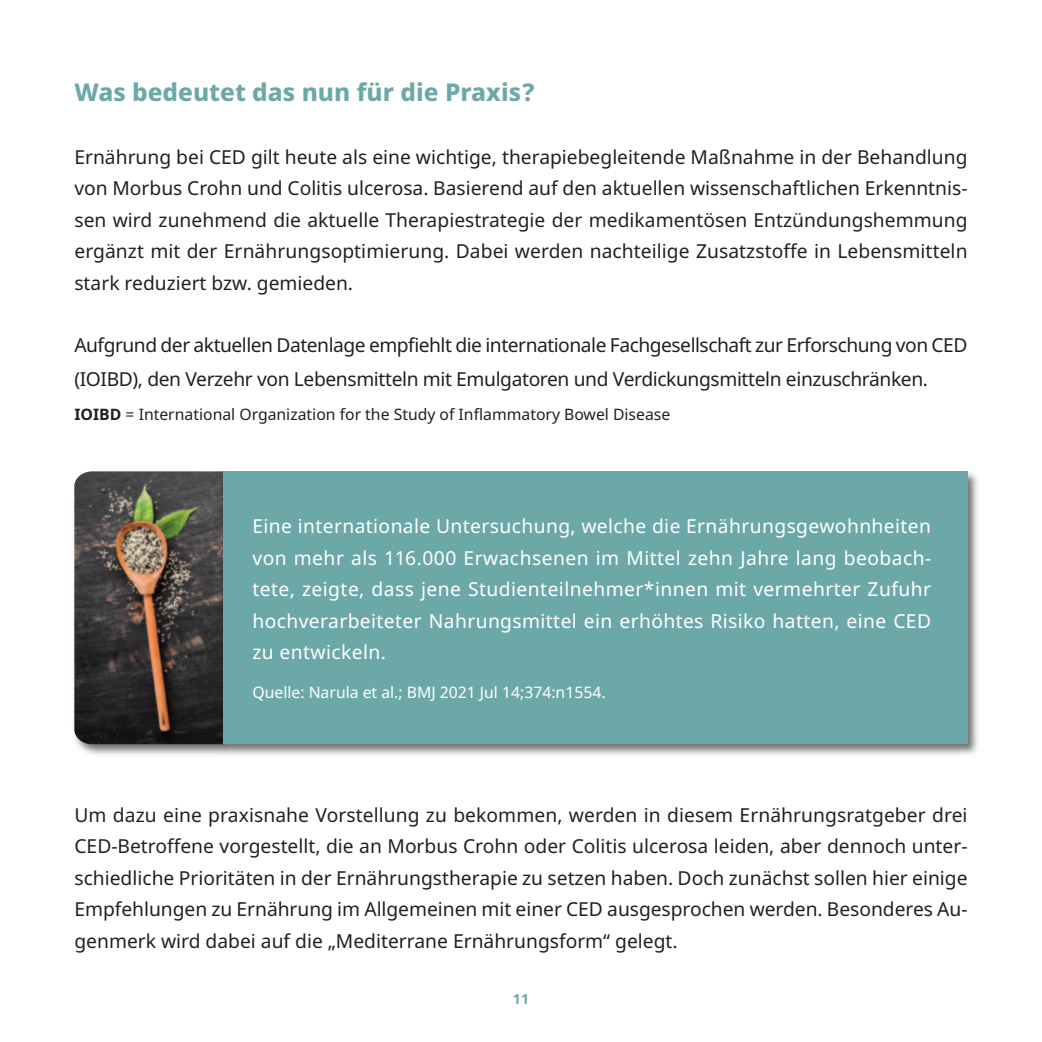
<style>
.page{position:relative;width:1042px;height:1042px;background:#fff}
.page>*{position:absolute;margin:0;border:0;box-sizing:border-box;transform-origin:0 0}
.t1{font:800 24.5px "Noto Sans";color:#6da8a8}
.t2{font:19.25px/31.5px "Noto Sans";letter-spacing:-.02em;color:#231f20;text-align:justify}
.t3{font:19.25px/31.5px "Noto Sans";letter-spacing:.02em;color:#fff;text-align:justify}
.t4{font:15.75px "Noto Sans";color:#231f20}
.t5{font:15.75px "Noto Sans";color:#fff}
.t6{font:700 14px "Noto Sans";color:#6da8a8}
.s1{font-weight:700}
</style>
<div class="page">
<img style="left:77px;top:744px;width:139px;height:11px">
<img style="left:74px;top:471px;width:142px;height:273px">
<img style="left:216px;top:471px;width:762px;height:284px">
<div style="left:223px;top:471px;width:744px;height:273px;background:#6da8a8"></div>
<p class="t1" style="left:74px;top:82px;width:461px">Was bedeutet das nun für die Praxis?</p>
<p class="t2" style="left:74px;top:141px;width:894px">Ernährung bei CED gilt heute als eine wichtige, therapiebegleitende Maßnahme in der Behandlung von Morbus Crohn und Colitis ulcerosa. Basierend auf den aktuellen wissenschaftlichen Erkenntnis&shy;sen wird zunehmend die aktuelle Therapiestrategie der medikamentösen Entzündungshemmung ergänzt mit der Ernährungsoptimierung. Dabei werden nachteilige Zusatzstoffe in Lebensmitteln stark reduziert bzw. gemieden.</p>
<p class="t2" style="left:74px;top:329px;width:894px;line-height:33.2px">Aufgrund der aktuellen Datenlage empfiehlt die internationale Fachgesellschaft zur Erforschung von CED (IOIBD), den Verzehr von Lebensmitteln mit Emulgatoren und Verdickungsmitteln einzuschränken.</p>
<p class="t4" style="left:74px;top:406px;width:597px"><span class="s1">IOIBD</span> = International Organization for the Study of Inflammatory Bowel Disease</p>
<p class="t3" style="left:252px;top:511px;width:680px">Eine internationale Untersuchung, welche die Ernährungsgewohnheiten von mehr als 116.000 Erwachsenen im Mittel zehn Jahre lang beobach&shy;tete, zeigte, dass jene Studienteilnehmer*innen mit vermehrter Zufuhr hochverarbeiteter Nahrungsmittel ein erhöhtes Risiko hatten, eine CED zu entwickeln.</p>
<p class="t5" style="left:252px;top:684px;width:355px">Quelle: Narula et al.; BMJ 2021 Jul 14;374:n1554.</p>
<p class="t2" style="left:74px;top:799px;width:894px">Um dazu eine praxisnahe Vorstellung zu bekommen, werden in diesem Ernährungsratgeber drei CED-Betroffene vorgestellt, die an Morbus Crohn oder Colitis ulcerosa leiden, aber dennoch unter&shy;schiedliche Prioritäten in der Ernährungstherapie zu setzen haben. Doch zunächst sollen hier einige Empfehlungen zu Ernährung im Allgemeinen mit einer CED ausgesprochen werden. Besonderes Au&shy;genmerk wird dabei auf die &gt;Mediterrane Ernährungsform&lt; gelegt.</p>
<p class="t6" style="left:513px;top:990px;width:18px">11</p>
</div>
